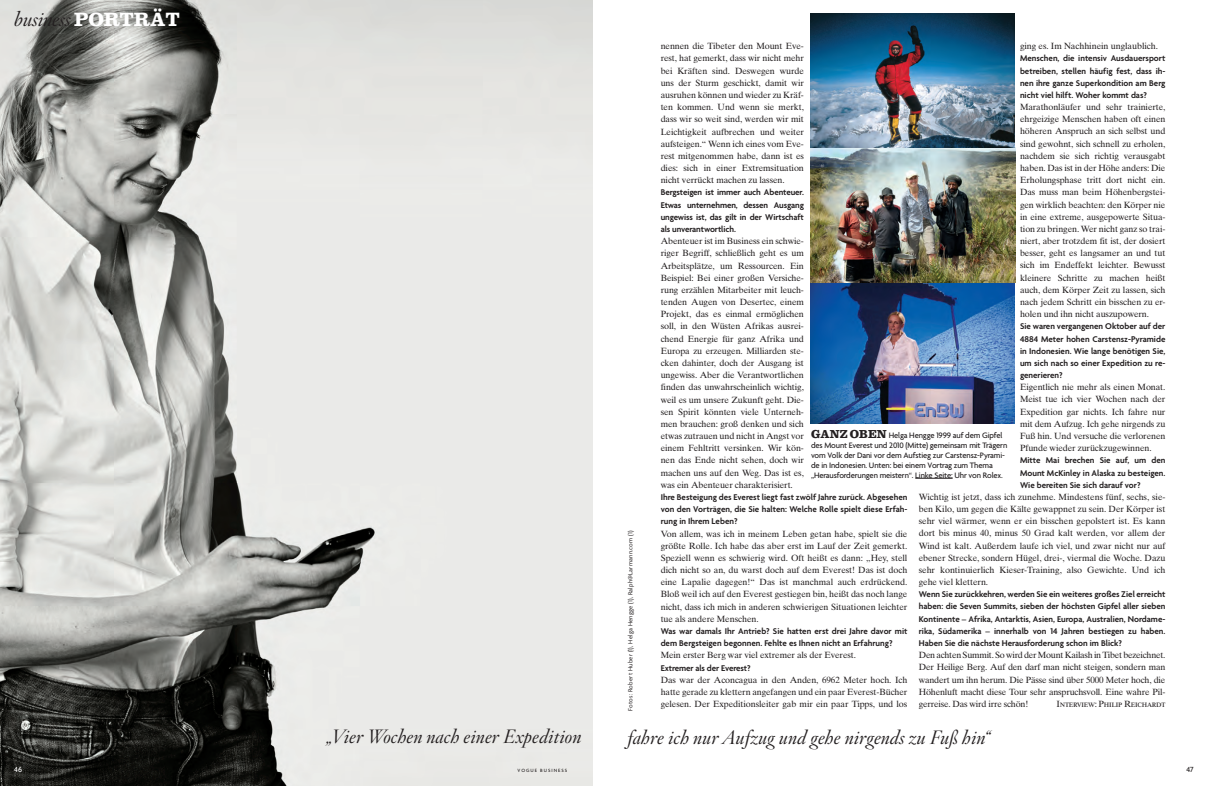
<style>
.page{position:relative;width:1208px;height:786px;background:#fff}
.page>*{position:absolute;margin:0;border:0;box-sizing:border-box;transform-origin:0 0}
.t1{font:italic 300 20px "Hoefler Titling";letter-spacing:-.01em;color:#231f20}
.t2{font:italic 300 19px "Hoefler Titling";letter-spacing:.01em;color:#231f20}
.t3{font:9px/12.2px "Times Ten";letter-spacing:-.01em;color:#231f20;text-align:justify}
.t4{font:600 9px/12.2px "Agenda";color:#231f20;text-align:justify}
.t5{font:9px "Times Ten Roman SC";letter-spacing:-.02em;color:#231f20}
.t6{font:500 8.5px/10px "Agenda";letter-spacing:-.015em;color:#231f20}
.t7{font:500 8px "Agenda";color:#fff}
.t8{font:500 8px "Agenda";color:#231f20}
.t9{font:6.5px "Agenda";letter-spacing:.03em;color:#231f20}
.t10{font:500 5px "Agenda";letter-spacing:.2em;color:#231f20}
.s1{font-family:"Clarendon";font-weight:700;font-style:normal;color:#fff}
.s2{font-family:"Clarendon";font-weight:700;font-size:12px}
</style>
<div class="page">
<img style="left:0;top:0;width:593px;height:785px">
<img style="left:810px;top:13px;width:205px;height:410px">
<hr style="left:915px;top:478px;width:37px;height:1px;background:#231f20">
<h1 class="t1" style="left:14px;top:7px;width:167px">business <span class="s1">PORTRÄT</span></h1>
<p class="t9" style="left:626px;top:710px;width:181px;rotate:-90deg">Fotos: Robert Huber (1), Helga Hengge (1), Ralph@Larmann.com (1)</p>
<p class="t3" style="left:1020px;top:40px;width:140px">ging es. Im Nachhinein unglaublich.</p>
<p class="t4" style="left:1020px;top:52px;width:147px">Menschen, die intensiv Ausdauersport betreiben, stellen häufig fest, dass ih&shy;nen ihre ganze Superkondition am Berg nicht viel hilft. Woher kommt das?</p>
<p class="t3" style="left:1020px;top:101px;width:147px">Marathonläufer und sehr trainierte, ehrgeizige Menschen haben oft einen höheren Anspruch an sich selbst und sind gewohnt, sich schnell zu erholen, nachdem sie sich richtig verausgabt haben. Das ist in der Höhe anders: Die Erholungsphase tritt dort nicht ein.<br>Das muss man beim Höhenbergstei&shy;gen wirklich beachten: den Körper nie in eine extreme, ausgepowerte Situa&shy;tion zu bringen. Wer nicht ganz so trai&shy;niert, aber trotzdem fit ist, der dosiert besser, geht es langsamer an und tut sich im Endeffekt leichter. Bewusst kleinere Schritte zu machen heißt auch, dem Körper Zeit zu lassen, sich nach jedem Schritt ein bisschen zu er&shy;holen und ihn nicht auszupowern.</p>
<p class="t4" style="left:1020px;top:320px;width:147px">Sie waren vergangenen Oktober auf der 4884 Meter hohen Carstensz-Pyramide in Indonesien. Wie lange benötigen Sie, um sich nach so einer Expedition zu re&shy;generieren?</p>
<p class="t3" style="left:1020px;top:381px;width:147px">Eigentlich nie mehr als einen Monat.<br>Meist tue ich vier Wochen nach der Expedition gar nichts. Ich fahre nur mit dem Aufzug. Ich gehe nirgends zu Fuß hin. Und versuche die verlorenen Pfunde wieder zurückzugewinnen.</p>
<p class="t4" style="left:1020px;top:454px;width:147px">Mitte Mai brechen Sie auf, um den Mount McKinley in Alaska zu besteigen.<br>Wie bereiten Sie sich darauf vor?</p>
<p class="t3" style="left:918px;top:490px;width:248px">Wichtig ist jetzt, dass ich zunehme. Mindestens fünf, sechs, sie&shy;ben Kilo, um gegen die Kälte gewappnet zu sein. Der Körper ist sehr viel wärmer, wenn er ein bisschen gepolstert ist. Es kann dort bis minus 40, minus 50 Grad kalt werden, vor allem der Wind ist kalt. Außerdem laufe ich viel, und zwar nicht nur auf ebener Strecke, sondern Hügel, drei-, viermal die Woche. Dazu sehr kontinuierlich Kieser-Training, also Gewichte. Und ich gehe viel klettern.</p>
<p class="t4" style="left:918px;top:587px;width:248px">Wenn Sie zurückkehren, werden Sie ein weiteres großes Ziel erreicht haben: die Seven Summits, sieben der höchsten Gipfel aller sieben Kontinente – Afrika, Antarktis, Asien, Europa, Australien, Nordame&shy;rika, Südamerika – innerhalb von 14 Jahren bestiegen zu haben.<br>Haben Sie die nächste Herausforderung schon im Blick?</p>
<p class="t3" style="left:918px;top:648px;width:248px">Den achten Summit. So wird der Mount Kailash in Tibet bezeichnet.<br>Der Heilige Berg. Auf den darf man nicht steigen, sondern man wandert um ihn herum. Die Pässe sind über 5000 Meter hoch, die Höhenluft macht diese Tour sehr anspruchsvoll. Eine wahre Pil&shy;gerreise. Das wird irre schön!</p>
<p class="t3" style="left:660px;top:40px;width:145px">nennen die Tibeter den Mount Eve&shy;rest, hat gemerkt, dass wir nicht mehr bei Kräften sind. Deswegen wurde uns der Sturm geschickt, damit wir ausruhen können und wieder zu Kräf&shy;ten kommen. Und wenn sie merkt, dass wir so weit sind, werden wir mit Leichtigkeit aufbrechen und weiter aufsteigen.“ Wenn ich eines vom Eve&shy;rest mitgenommen habe, dann ist es dies: sich in einer Extremsituation nicht verrückt machen zu lassen.</p>
<p class="t4" style="left:660px;top:186px;width:145px">Bergsteigen ist immer auch Abenteuer.<br>Etwas unternehmen, dessen Ausgang ungewiss ist, das gilt in der Wirtschaft als unverantwortlich.</p>
<p class="t3" style="left:660px;top:235px;width:145px">Abenteuer ist im Business ein schwie&shy;riger Begriff, schließlich geht es um Arbeitsplätze, um Ressourcen. Ein Beispiel: Bei einer großen Versiche&shy;rung erzählen Mitarbeiter mit leuch&shy;tenden Augen von Desertec, einem Projekt, das es einmal ermöglichen soll, in den Wüsten Afrikas ausrei&shy;chend Energie für ganz Afrika und Europa zu erzeugen. Milliarden ste&shy;cken dahinter, doch der Ausgang ist ungewiss. Aber die Verantwortlichen finden das unwahrscheinlich wichtig, weil es um unsere Zukunft geht. Die&shy;sen Spirit könnten viele Unterneh&shy;men brauchen: groß denken und sich etwas zutrauen und nicht in Angst vor einem Fehltritt versinken. Wir kön&shy;nen das Ende nicht sehen, doch wir machen uns auf den Weg. Das ist es, was ein Abenteuer charakterisiert.</p>
<p class="t4" style="left:660px;top:490px;width:248px">Ihre Besteigung des Everest liegt fast zwölf Jahre zurück. Abgesehen von den Vorträgen, die Sie halten: Welche Rolle spielt diese Erfah&shy;rung in Ihrem Leben?</p>
<p class="t3" style="left:660px;top:527px;width:248px">Von allem, was ich in meinem Leben getan habe, spielt sie die größte Rolle. Ich habe das aber erst im Lauf der Zeit gemerkt.<br>Speziell wenn es schwierig wird. Oft heißt es dann: „Hey, stell dich nicht so an, du warst doch auf dem Everest! Das ist doch eine Lapalie dagegen!“ Das ist manchmal auch erdrückend.<br>Bloß weil ich auf den Everest gestiegen bin, heißt das noch lange nicht, dass ich mich in anderen schwierigen Situationen leichter tue als andere Menschen.</p>
<p class="t4" style="left:660px;top:624px;width:248px">Was war damals Ihr Antrieb? Sie hatten erst drei Jahre davor mit dem Bergsteigen begonnen. Fehlte es Ihnen nicht an Erfahrung?</p>
<p class="t3" style="left:660px;top:648px;width:197px">Mein erster Berg war viel extremer als der Everest.</p>
<p class="t4" style="left:660px;top:661px;width:91px">Extremer als der Everest?</p>
<p class="t3" style="left:660px;top:673px;width:248px">Das war der Aconcagua in den Anden, 6962 Meter hoch. Ich hatte gerade zu klettern angefangen und ein paar Everest-Bücher gelesen. Der Expeditionsleiter gab mir ein paar Tipps, und los</p>
<p class="t6" style="left:811px;top:429px;width:198px"><span class="s2">GANZ OBEN</span> Helga Hengge 1999 auf dem Gipfel des Mount Everest und 2010 (Mitte) gemeinsam mit Trägern vom Volk der Dani vor dem Aufstieg zur Carstensz-Pyrami&shy;de in Indonesien. Unten: bei einem Vortrag zum Thema „Herausforderungen meistern“. Linke Seite: Uhr von Rolex.</p>
<p class="t5" style="left:1056px;top:698px;width:111px">Interview: Philip Reichardt</p>
<h2 class="t2" style="left:326px;top:724px;width:256px">„Vier Wochen nach einer Expedition</h2>
<h2 class="t2" style="left:627px;top:725px;width:364px">fahre ich nur Aufzug und gehe nirgends zu Fuß hin“</h2>
<p class="t7" style="left:14px;top:764px;width:10px">46</p>
<p class="t10" style="left:517px;top:766px;width:51px">VOGUE Bu siness</p>
<p class="t8" style="left:1186px;top:764px;width:9px">47</p>
</div>
